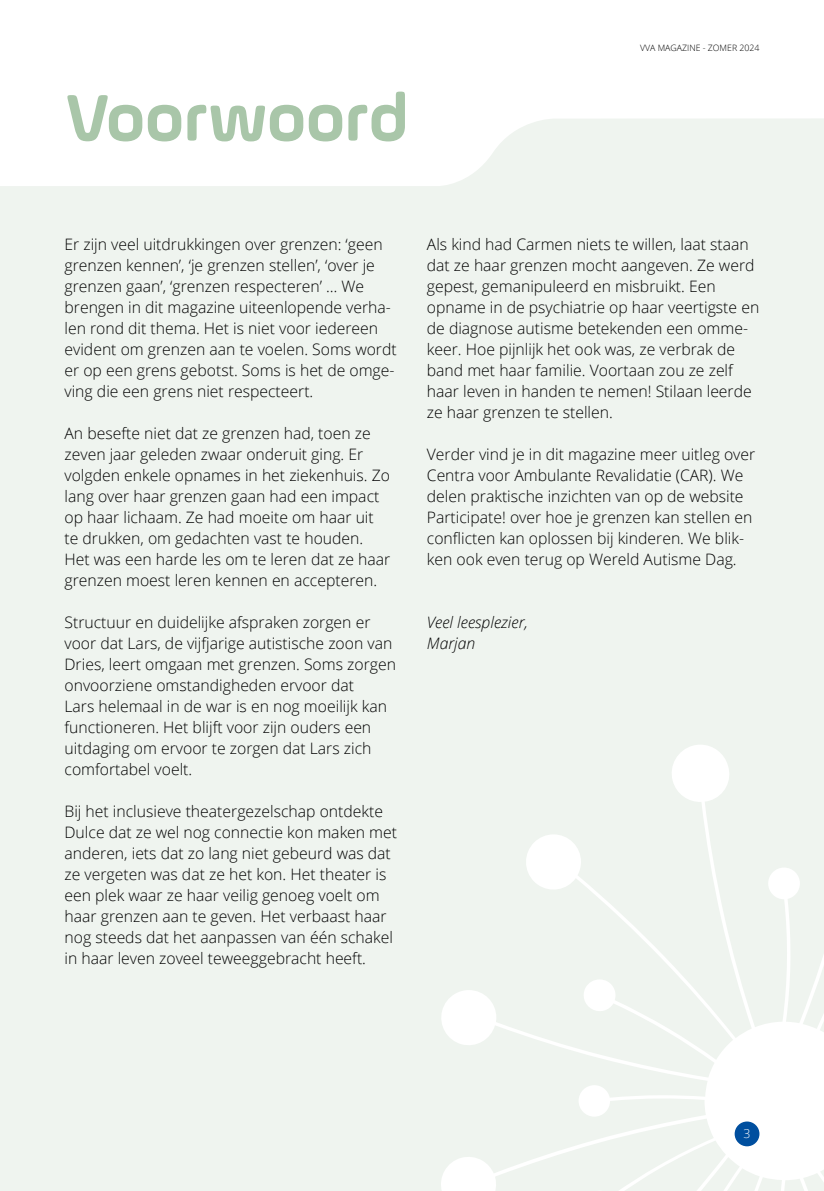
<style>
.page{position:relative;width:824px;height:1191px;background:#fff}
.page>*{position:absolute;margin:0;border:0;box-sizing:border-box;transform-origin:0 0}
.t1{font:700 70px "Ample Soft Pro";color:#a9c6a9}
.tussentitel{font:300 15.75px/21px "Open Sans";color:#000}
.tekst_klein{font:300 15.75px "Open Sans";color:#000}
.t2{font:italic 300 15.75px/21px "Open Sans";color:#000}
.t3{font:300 12.25px "Open Sans";color:#fff}
.t4{font:300 8.75px "Open Sans";color:#000}
</style>
<div class="page">
<div style="left:0;top:89px;width:823px;height:1102px;background:#eff4ef"></div>
<svg style="left:0;top:89px;width:823px;height:97px;fill:#fff"></svg>
<svg style="left:441px;top:745px;width:382px;height:446px"></svg>
<div style="left:734px;top:1121px;width:25px;height:25px;background:#004f9f;border-radius:50%"></div>
<p class="t1" style="left:64px;top:70px;width:345px">Voorwoord</p>
<p class="t4" style="left:640px;top:42px;width:121px">VVA MAGAZINE - ZOMER 2024</p>
<p class="tussentitel" style="left:64px;top:233px;width:319px">Er zijn veel uitdrukkingen over grenzen: ‘geen</p>
<p class="tussentitel" style="left:64px;top:254px;width:312px">grenzen kennen’, ‘je grenzen stellen’, ‘over je</p>
<p class="tussentitel" style="left:64px;top:275px;width:301px">grenzen gaan’, ‘grenzen respecteren’ … We</p>
<p class="tussentitel" style="left:64px;top:296px;width:328px">brengen in dit magazine uiteenlopende verha-</p>
<p class="tussentitel" style="left:64px;top:317px;width:315px">len rond dit thema. Het is niet voor iedereen</p>
<p class="tussentitel" style="left:64px;top:338px;width:334px">evident om grenzen aan te voelen. Soms wordt</p>
<p class="tussentitel" style="left:64px;top:359px;width:331px">er op een grens gebotst. Soms is het de omge-</p>
<p class="tekst_klein" style="left:64px;top:380px;width:250px">ving die een grens niet respecteert.</p>
<p class="tussentitel" style="left:64px;top:422px;width:327px">An besefte niet dat ze grenzen had, toen ze zeven jaar geleden zwaar onderuit ging. Er volgden enkele opnames in het ziekenhuis. Zo lang over haar grenzen gaan had een impact op haar lichaam. Ze had moeite om haar uit te drukken, om gedachten vast te houden.<br>Het was een harde les om te leren dat ze haar grenzen moest leren kennen en accepteren.</p>
<p class="tussentitel" style="left:64px;top:611px;width:333px">Structuur en duidelijke afspraken zorgen er voor dat Lars, de vijfjarige autistische zoon van Dries, leert omgaan met grenzen. Soms zorgen onvoorziene omstandigheden ervoor dat<br>Lars helemaal in de war is en nog moeilijk kan functioneren. Het blijft voor zijn ouders een uitdaging om ervoor te zorgen dat Lars zich comfortabel voelt.</p>
<p class="tussentitel" style="left:64px;top:800px;width:334px">Bij het inclusieve theatergezelschap ontdekte Dulce dat ze wel nog connectie kon maken met anderen, iets dat zo lang niet gebeurd was dat ze vergeten was dat ze het kon. Het theater is een plek waar ze haar veilig genoeg voelt om haar grenzen aan te geven. Het verbaast haar nog steeds dat het aanpassen van één schakel in haar leven zoveel teweeggebracht heeft.</p>
<p class="tussentitel" style="left:427px;top:233px;width:334px">Als kind had Carmen niets te willen, laat staan dat ze haar grenzen mocht aangeven. Ze werd gepest, gemanipuleerd en misbruikt. Een opname in de psychiatrie op haar veertigste en de diagnose autisme betekenden een omme&shy;keer. Hoe pijnlijk het ook was, ze verbrak de band met haar familie. Voortaan zou ze zelf haar leven in handen te nemen! Stilaan leerde ze haar grenzen te stellen.</p>
<p class="tussentitel" style="left:427px;top:443px;width:330px">Verder vind je in dit magazine meer uitleg over Centra voor Ambulante Revalidatie (CAR). We delen praktische inzichten van op de website Participate! over hoe je grenzen kan stellen en conflicten kan oplossen bij kinderen. We blik&shy;ken ook even terug op Wereld Autisme Dag.</p>
<p class="t2" style="left:427px;top:611px;width:103px">Veel leesplezier,<br>Marjan</p>
<p class="t3" style="left:743px;top:1125px;width:8px">3</p>
</div>
